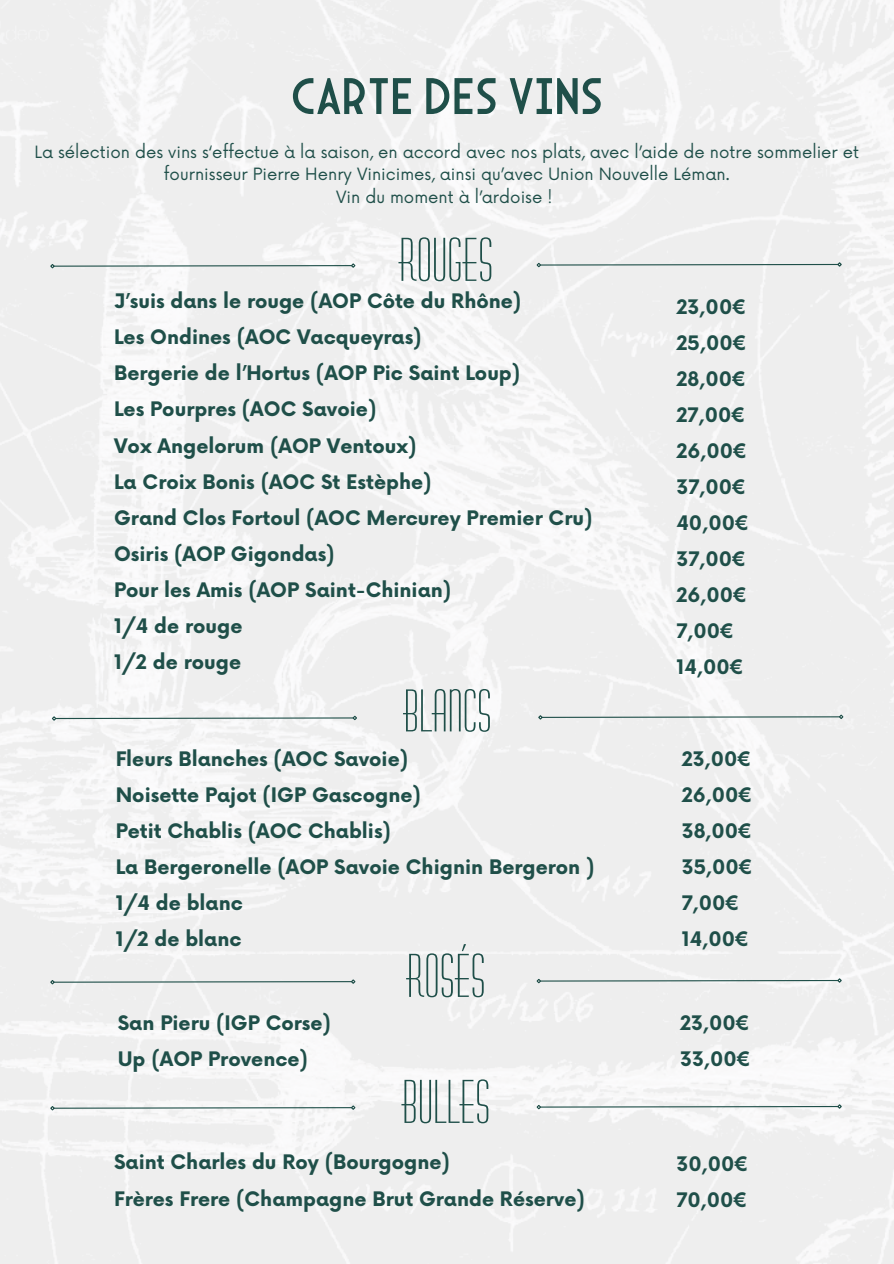
<style>
.page{position:relative;width:894px;height:1264px;background:#fff}
.page>*{position:absolute;margin:0;border:0;box-sizing:border-box;transform-origin:0 0}
.t1{font:60px "Huxley Vertical BT";color:#1f4f49}
.t2{font:58.5px "Huxley Vertical BT";color:#1f4f49}
.t3{font:52.5px "Arcane Nine";color:#1f4f49}
.t4{font:700 19.5px/36px "Now";color:#1f4f49}
.t5{font:16.5px/22.5px "Now";color:#1f4f49;text-align:center}
</style>
<div class="page">
<svg style="left:49px;top:262px;width:307px;height:7px"></svg>
<svg style="left:535px;top:261px;width:307px;height:7px;background:#cbd3d2"></svg>
<svg style="left:51px;top:714px;width:307px;height:7px"></svg>
<svg style="left:537px;top:713px;width:307px;height:7px"></svg>
<svg style="left:49px;top:978px;width:307px;height:7px;background:#cbd3d2"></svg>
<svg style="left:535px;top:977px;width:307px;height:7px"></svg>
<svg style="left:49px;top:1104px;width:307px;height:7px"></svg>
<svg style="left:535px;top:1103px;width:307px;height:7px"></svg>
<p class="t3" style="left:290px;top:65px;width:314px">CARTE DES VINS</p>
<h1 class="t5" style="left:34px;top:141px;width:826px">La sélection des vins s‘effectue à la saison, en accord avec nos plats, avec l’aide de notre sommelier et fournisseur Pierre Henry Vinicimes, ainsi qu’avec Union Nouvelle Léman.</h1>
<p class="t5" style="left:336px;top:186px;width:218px">Vin du moment à l’ardoise !</p>
<p class="t1" style="left:398px;top:228px;width:96px">ROUGES</p>
<h2 class="t4" style="left:114px;top:284px;width:479px">J’suis dans le rouge (AOP Côte du Rhône)<br>Les Ondines (AOC Vacqueyras)<br>Bergerie de l’Hortus (AOP Pic Saint Loup)<br>Les Pourpres (AOC Savoie)<br>Vox Angelorum (AOP Ventoux)<br>La Croix Bonis (AOC St Estèphe)<br>Grand Clos Fortoul (AOC Mercurey Premier Cru)<br>Osiris (AOP Gigondas)<br>Pour les Amis (AOP Saint-Chinian)<br>1/4 de rouge<br>1/2 de rouge</h2>
<h3 class="t2" style="left:403px;top:680px;width:90px">BLANCS</h3>
<p class="t4" style="left:116px;top:742px;width:480px">Fleurs Blanches (AOC Savoie)<br>Noisette Pajot (IGP Gascogne)<br>Petit Chablis (AOC Chablis)<br>La Bergeronelle (AOP Savoie Chignin Bergeron )<br>1/4 de blanc<br>1/2 de blanc</p>
<h3 class="t1" style="left:406px;top:944px;width:81px">ROSÉS</h3>
<p class="t4" style="left:676px;top:290px;width:74px">23,00€<br>25,00€<br>28,00€<br>27,00€<br>26,00€<br>37,00€<br>40,00€<br>37,00€<br>26,00€<br>7,00€<br>14,00€</p>
<p class="t4" style="left:681px;top:742px;width:73px">23,00€<br>26,00€<br>38,00€<br>35,00€<br>7,00€<br>14,00€</p>
<h1 class="t4" style="left:118px;top:1006px;width:215px">San Pieru (IGP Corse)<br>Up (AOP Provence)</h1>
<p class="t4" style="left:680px;top:1006px;width:73px">23,00€<br>33,00€</p>
<p class="t1" style="left:401px;top:1070px;width:90px">BULLES</p>
<h3 class="t4" style="left:114px;top:1145px;width:472px">Saint Charles du Roy (Bourgogne)<br>Frères Frere (Champagne Brut Grande Réserve)</h3>
<h3 class="t4" style="left:676px;top:1146px;width:74px">30,00€<br>70,00€</h3>
</div>
